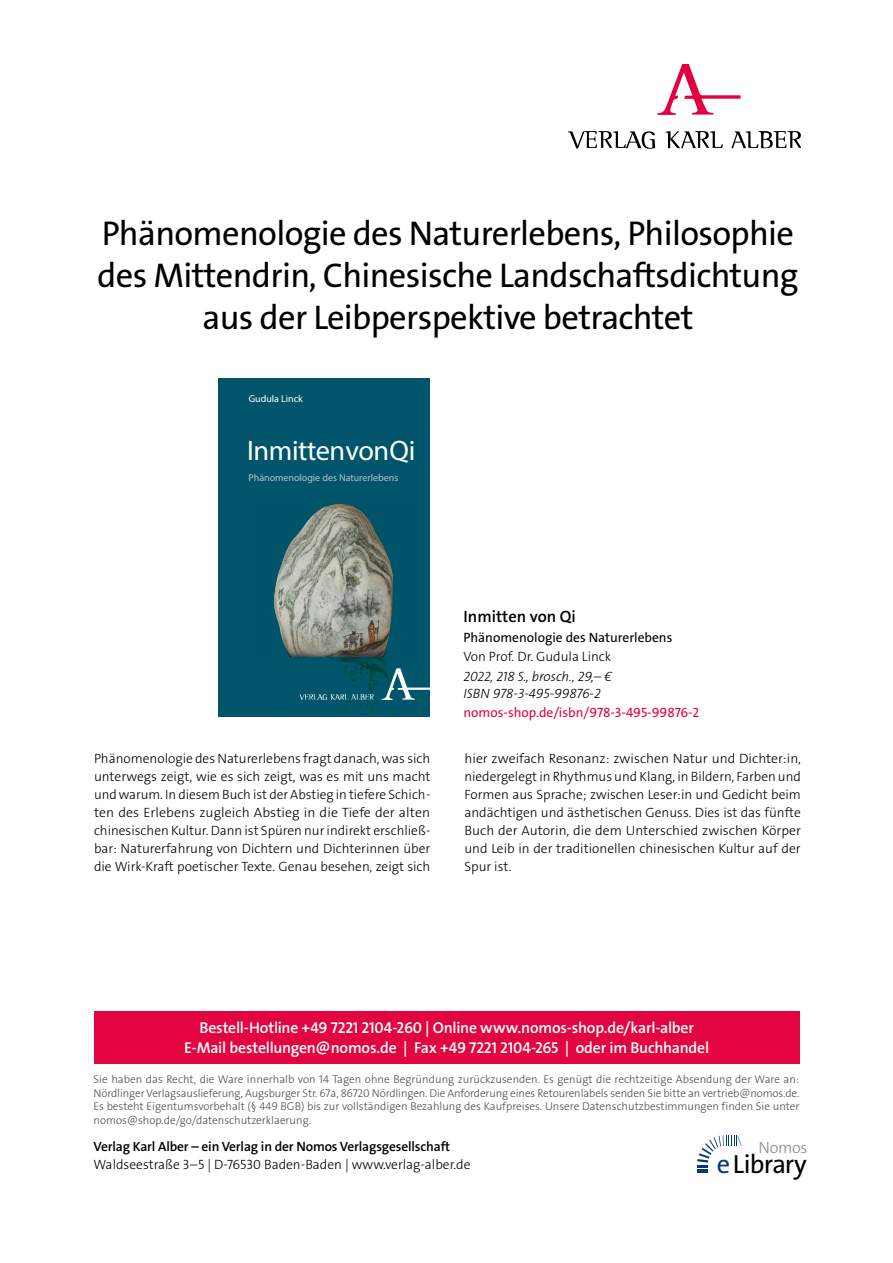
<style>
.page{position:relative;width:893px;height:1263px;background:#fff}
.page>*{position:absolute;margin:0;border:0;box-sizing:border-box;transform-origin:0 0}
.t1{font:34.5px/42px "The Sans Os F";letter-spacing:-.02em;color:#000;text-align:center}
.t2{font:28.35px "Myriad Pro";letter-spacing:-.015em;color:#fff}
.t3{font:26.4px "The Sans Os F";letter-spacing:-.03em;color:#000}
.t4{font:600 16.5px "The Sans Os F";color:#000}
.t5{font:300 16.2px "The Sans Os F";letter-spacing:-.02em;color:#87888a}
.t6{font:600 15.75px/21px "The Sans Os F";letter-spacing:-.015em;color:#fff;text-align:center}
.t7{font:300 13.5px/18px "The Sans Os F";color:#000;text-align:justify}
.t8{font:600 13.5px "The Sans Os F";letter-spacing:-.01em;color:#000}
.t9{font:italic 300 13.5px/17.2px "The Sans Os F";color:#000}
.t10{font:13.5px "The Sans Os F";color:#e20540}
.t11{font:13.5px "The Sans Os F";color:#000}
.t12{font:300 11.25px/13.5px "The Sans Os F";color:#4b4b4d;text-align:justify}
.t13{font:10.05px "Myriad Pro";color:#b7c1d0}
.t14{font:10.05px "Myriad Pro";color:#fff}
.s1{color:#003882}
</style>
<div class="page">
<div style="left:94px;top:1011px;width:705px;height:52px;background:#e20540"></div>
<svg style="left:697px;top:1135px;width:45px;height:38px"></svg>
<svg style="left:568px;top:131px;width:87px;height:18px"></svg>
<svg style="left:665px;top:131px;width:58px;height:17px"></svg>
<svg style="left:731px;top:131px;width:70px;height:17px"></svg>
<svg style="left:657px;top:64px;width:84px;height:51px"></svg>
<div style="left:218px;top:378px;width:212px;height:338px;background:#00556b"></div>
<img style="left:273px;top:503px;width:142px;height:213px">
<img style="left:299px;top:669px;width:131px;height:30px">
<h1 class="t1" style="left:97px;top:216px;width:703px">Phänomenologie des Naturerlebens, Philosophie des Mittendrin, Chinesische Landschaftsdichtung aus der Leibperspektive betrachtet</h1>
<p class="t14" style="left:249px;top:393px;width:56px">Gudula Linck</p>
<h2 class="t2" style="left:247px;top:433px;width:170px">Inmitten von Qi</h2>
<p class="t13" style="left:249px;top:472px;width:151px">Phänomenologie des Naturerlebens</p>
<p class="t4" style="left:463px;top:606px;width:114px">Inmitten von Qi</p>
<p class="t11" style="left:463px;top:632px;width:210px">Phänomenologie des Naturerlebens</p>
<p class="t7" style="left:463px;top:648px;width:149px">Von Prof. Dr. Gudula Linck</p>
<p class="t9" style="left:463px;top:668px;width:150px">2022, 218 S., brosch., 29,– €<br>ISBN 978-3-495-99876-2</p>
<p class="t10" style="left:463px;top:707px;width:237px">nomos-shop.de/isbn/978-3-495-99876-2</p>
<p class="t7" style="left:94px;top:750px;width:338px">Phänomenologie des Naturerlebens fragt danach, was sich unterwegs zeigt, wie es sich zeigt, was es mit uns macht und warum. In diesem Buch ist der Abstieg in tiefere Schich&shy;ten des Erlebens zugleich Abstieg in die Tiefe der alten chinesischen Kultur. Dann ist Spüren nur indirekt erschließ&shy;bar: Naturerfahrung von Dichtern und Dichterinnen über die Wirk-Kraft poetischer Texte. Genau besehen, zeigt sich</p>
<p class="t7" style="left:464px;top:750px;width:338px">hier zweifach Resonanz: zwischen Natur und Dichter:in, niedergelegt in Rhythmus und Klang, in Bildern, Farben und Formen aus Sprache; zwischen Leser:in und Gedicht beim andächtigen und ästhetischen Genuss. Dies ist das fünfte Buch der Autorin, die dem Unterschied zwischen Körper und Leib in der traditionellen chinesischen Kultur auf der Spur ist.</p>
<p class="t6" style="left:184px;top:1017px;width:526px">Bestell-Hotline +49 7221 2104-260 | Online www.nomos-shop.de/karl-alber<br>E-Mail bestellungen@nomos.de | Fax +49 7221 2104-265 | oder im Buchhandel</p>
<p class="t12" style="left:94px;top:1073px;width:707px">Sie haben das Recht, die Ware innerhalb von 14 Tagen ohne Begründung zurückzusenden. Es genügt die rechtzeitige Absendung der Ware an:<br>Nördlinger Verlagsauslieferung, Augsburger Str. 67a, 86720 Nördlingen. Die Anforderung eines Retourenlabels senden Sie bitte an vertrieb@nomos.de.<br>Es besteht Eigentumsvorbehalt (§ 449 BGB) bis zur vollständigen Bezahlung des Kaufpreises. Unsere Datenschutzbestimmungen finden Sie unter nomos@shop.de/go/datenschutzerklaerung.</p>
<p class="t8" style="left:94px;top:1138px;width:358px">Verlag Karl Alber – ein Verlag in der Nomos Verlagsgesellschaft</p>
<p class="t7" style="left:94px;top:1156px;width:378px">Waldseestraße 3–5 | D-76530 Baden-Baden | www.verlag-alber.de</p>
<h3 class="t3" style="left:717px;top:1153px;width:91px"><span class="s1">e</span>Library</h3>
<p class="t5" style="left:758px;top:1137px;width:51px">Nomos</p>
</div>
